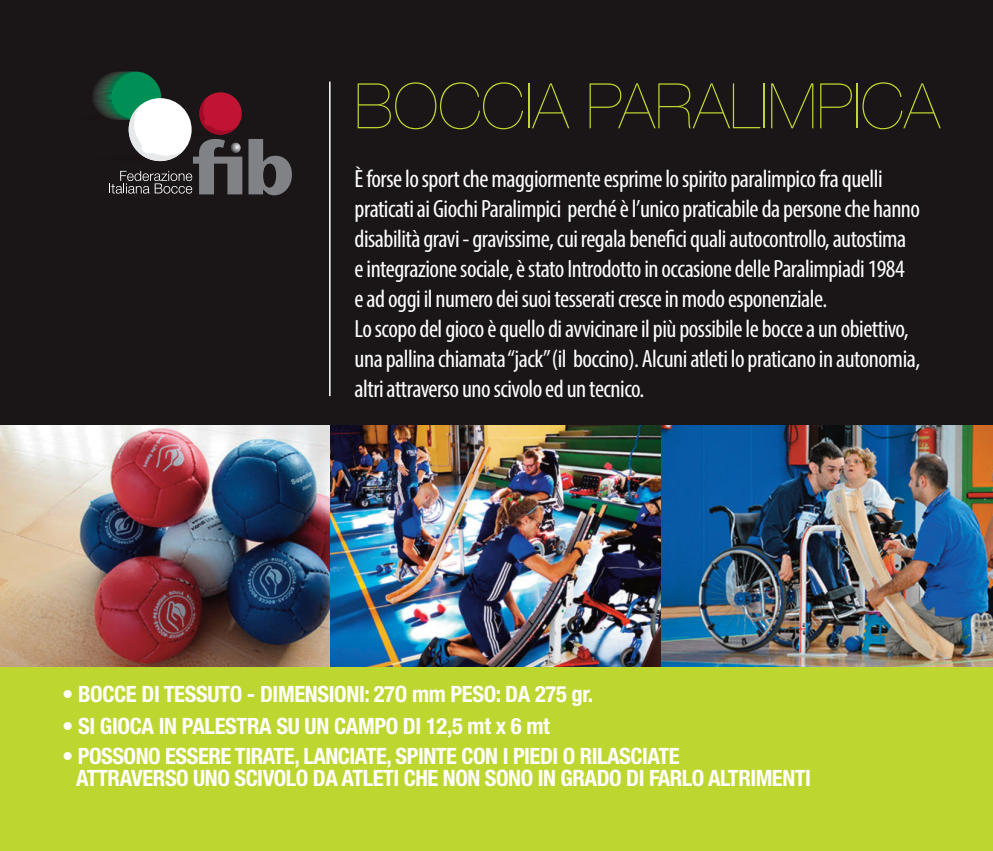
<style>
.page{position:relative;width:993px;height:851px;background:#fff}
.page>*{position:absolute;margin:0;border:0;box-sizing:border-box;transform-origin:0 0}
.t1{font:200 62.75px "Helvetica Neue";color:#bed630}
.t2{font:condensed 25px/30px "Myriad Pro";letter-spacing:-.02em;color:#fff}
.t3{font:700 condensed 22.5px/22.5px "Helvetica Neue";letter-spacing:-.02em;color:#fff}
</style>
<div class="page">
<div style="left:0;top:425px;width:992px;height:425px;background:#bed630"></div>
<div style="left:0;top:0;width:992px;height:425px;background:#1a1516"></div>
<hr style="left:329px;top:81px;width:1px;height:315px;background:#fff">
<img style="left:0;top:425px;width:331px;height:241px">
<img style="left:331px;top:425px;width:330px;height:241px">
<img style="left:661px;top:425px;width:331px;height:241px">
<svg style="left:248px;top:139px;width:44px;height:56px"></svg>
<svg style="left:92px;top:72px;width:150px;height:122px"></svg>
<h1 class="t1" style="left:354px;top:70px;width:586px">BOCCIA PARALIMPICA</h1>
<p class="t2" style="left:354px;top:165px;width:567px">Èforselosportchemaggiormenteesprimelospiritoparalimpicofraquelli praticatiai GiochiParalimpici perchéèl’unicopraticabiledapersoneche hanno disabilitàgravi-gravissime,cuiregalabeneficiqualiautocontrollo,autostima eintegrazionesociale,èstatoIntrodottoin occasionedelleParalimpiadi1984 eadoggi il numerodeisuoitesseraticresceinmodoesponenziale.<br>Loscopodelgiocoèquellodiavvicinareilpiùpossibilelebocceaun obiettivo, unapallinachiamata“jack”(il boccino). Alcuniatleti lopraticanoin autonomia, altriattraversounoscivoloedun tecnico.</p>
<p class="t3" style="left:62px;top:682px;width:532px">• BOCCE DI TESSUTO - DIMENSIONI: 27O mm PESO: DA 275 gr.</p>
<p class="t3" style="left:62px;top:714px;width:489px">• SI GIOCA IN PALESTRA SU UN CAMPO DI 12,5 mt x 6 mt</p>
<p class="t3" style="left:76px;top:744px;width:736px;text-indent:-14px">• POSSONO ESSERE TIRATE, LANCIATE, SPINTE CON I PIEDI O RILASCIATE<br>ATTRAVERSO UNO SCIVOLO DA ATLETI CHE NON SONO IN GRADO DI FARLO ALTRIMENTI</p>
</div>
